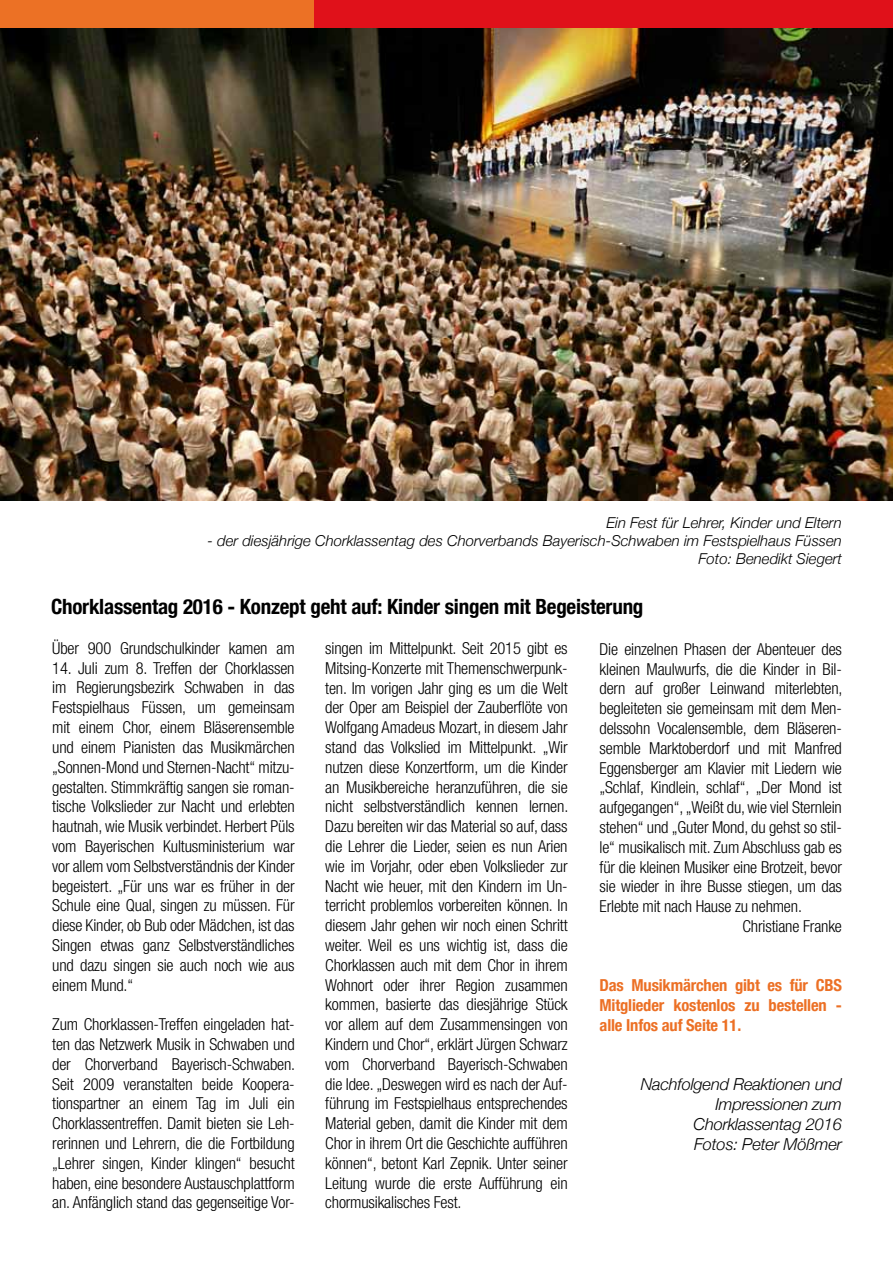
<style>
.page{position:relative;width:893px;height:1263px;background:#fff}
.page>*{position:absolute;margin:0;border:0;box-sizing:border-box;transform-origin:0 0}
.t1{font:700 condensed 21px "Helvetica Neue LT Com";letter-spacing:-.01em;color:#000}
.t2{font:300 condensed 16.5px/19.8px "Helvetica Neue LT Com";letter-spacing:-.01em;color:#000;text-align:justify}
.t3{font:700 condensed 16.5px/19.8px "Helvetica Neue LT Com";letter-spacing:-.01em;color:#ec7025;text-align:justify}
.t4{font:italic 300 16.5px/19.8px "Helvetica Neue";letter-spacing:-.01em;color:#000;text-align:right}
.t5{font:italic 300 15px/18px "Helvetica Neue";color:#000;text-align:right}
</style>
<div class="page">
<div style="left:0;top:0;width:315px;height:29px;background:#ec7125"></div>
<div style="left:315px;top:0;width:578px;height:29px;background:#e0111a"></div>
<img style="left:0;top:29px;width:893px;height:471px">
<p class="t5" style="left:607px;top:512px;width:237px">Ein Fest für Lehrer, Kinder und Eltern</p>
<p class="t5" style="left:207px;top:530px;width:636px">- der diesjährige Chorklassentag des Chorverbands Bayerisch-Schwaben im Festspielhaus Füssen<br>Foto: Benedikt Siegert</p>
<p class="t1" style="left:51px;top:594px;width:594px">Chorklassentag 2016 - Konzept geht auf: Kinder singen mit Begeisterung</p>
<p class="t2" style="left:52px;top:638px;width:244px">Über 900 Grundschulkinder kamen am</p>
<p class="t2" style="left:52px;top:658px;width:244px">14. Juli zum 8. Treffen der Chorklassen im Regierungsbezirk Schwaben in das Festspielhaus Füssen, um gemeinsam mit einem Chor, einem Bläserensemble und einem Pianisten das Musikmärchen „Sonnen-Mond und Sternen-Nacht“ mitzu&shy;gestalten. Stimmkräftig sangen sie roman&shy;tische Volkslieder zur Nacht und erlebten hautnah, wie Musik verbindet. Herbert Püls vom Bayerischen Kultusministerium war vor allem vom Selbstverständnis der Kinder begeistert. „Für uns war es früher in der Schule eine Qual, singen zu müssen. Für diese Kinder, ob Bub oder Mädchen, ist das Singen etwas ganz Selbstverständliches und dazu singen sie auch noch wie aus einem Mund.“</p>
<p class="t2" style="left:52px;top:1014px;width:244px">Zum Chorklassen-Treffen eingeladen hat&shy;ten das Netzwerk Musik in Schwaben und der Chorverband Bayerisch-Schwaben.<br>Seit 2009 veranstalten beide Koopera&shy;tionspartner an einem Tag im Juli ein Chorklassentreffen. Damit bieten sie Leh&shy;rerinnen und Lehrern, die die Fortbildung „Lehrer singen, Kinder klingen“ besucht haben, eine besondere Austauschplattform an. Anfänglich stand das gegenseitige Vor-</p>
<p class="t2" style="left:325px;top:638px;width:244px">singen im Mittelpunkt. Seit 2015 gibt es Mitsing-Konzerte mit Themenschwerpunk&shy;ten. Im vorigen Jahr ging es um die Welt der Oper am Beispiel der Zauberflöte von Wolfgang Amadeus Mozart, in diesem Jahr stand das Volkslied im Mittelpunkt. „Wir nutzen diese Konzertform, um die Kinder an Musikbereiche heranzuführen, die sie nicht selbstverständlich kennen lernen.<br>Dazu bereiten wir das Material so auf, dass die Lehrer die Lieder, seien es nun Arien wie im Vorjahr, oder eben Volkslieder zur Nacht wie heuer, mit den Kindern im Un&shy;terricht problemlos vorbereiten können. In diesem Jahr gehen wir noch einen Schritt weiter. Weil es uns wichtig ist, dass die Chorklassen auch mit dem Chor in ihrem Wohnort oder ihrer Region zusammen kommen, basierte das diesjährige Stück vor allem auf dem Zusammensingen von Kindern und Chor“, erklärt Jürgen Schwarz vom Chorverband Bayerisch-Schwaben die Idee. „Deswegen wird es nach der Auf&shy;führung im Festspielhaus entsprechendes Material geben, damit die Kinder mit dem Chor in ihrem Ort die Geschichte aufführen können“, betont Karl Zepnik. Unter seiner Leitung wurde die erste Aufführung ein chormusikalisches Fest.</p>
<p class="t2" style="left:600px;top:639px;width:244px">Die einzelnen Phasen der Abenteuer des</p>
<p class="t2" style="left:600px;top:659px;width:244px">kleinen Maulwurfs, die die Kinder in Bil-</p>
<p class="t2" style="left:600px;top:678px;width:244px">dern auf großer Leinwand miterlebten,</p>
<p class="t2" style="left:600px;top:698px;width:244px">begleiteten sie gemeinsam mit dem Men-</p>
<p class="t2" style="left:600px;top:718px;width:244px">delssohn Vocalensemble, dem Bläseren-</p>
<p class="t2" style="left:600px;top:738px;width:244px">semble Marktoberdorf und mit Manfred</p>
<p class="t2" style="left:600px;top:758px;width:244px">Eggensberger am Klavier mit Liedern wie</p>
<p class="t2" style="left:600px;top:777px;width:244px">„Schlaf, Kindlein, schlaf“, „Der Mond ist</p>
<p class="t2" style="left:600px;top:797px;width:244px">aufgegangen“, „Weißt du, wie viel Sternlein</p>
<p class="t2" style="left:600px;top:817px;width:244px">stehen“ und „Guter Mond, du gehst so stil-</p>
<p class="t2" style="left:600px;top:837px;width:244px">le“ musikalisch mit. Zum Abschluss gab es</p>
<p class="t2" style="left:600px;top:857px;width:244px">für die kleinen Musiker eine Brotzeit, bevor</p>
<p class="t2" style="left:600px;top:876px;width:244px">sie wieder in ihre Busse stiegen, um das</p>
<p class="t2" style="left:600px;top:896px;width:204px">Erlebte mit nach Hause zu nehmen.</p>
<p class="t2" style="left:743px;top:916px;width:101px">Christiane Franke</p>
<p class="t3" style="left:600px;top:976px;width:244px">Das Musikmärchen gibt es für CBS Mitglieder kostenlos zu bestellen - alle Infos auf Seite 11.</p>
<p class="t4" style="left:641px;top:1073px;width:203px">Nachfolgend Reaktionen und<br>Impressionen zum<br>Chorklassentag 2016<br>Fotos: Peter Mößmer</p>
</div>
